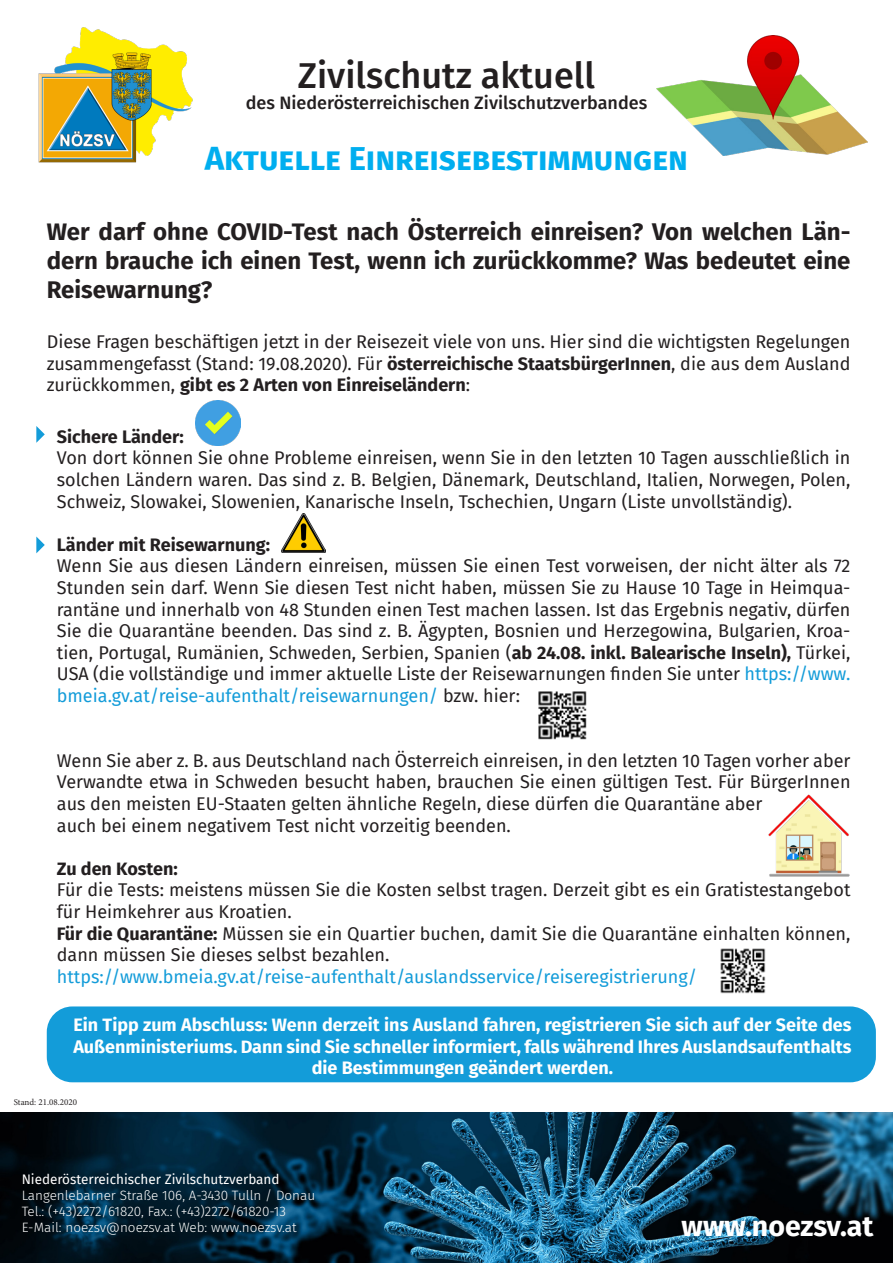
<style>
.page{position:relative;width:893px;height:1263px;background:#fff}
.page>*{position:absolute;margin:0;border:0;box-sizing:border-box;transform-origin:0 0}
.t1{font:500 36px "Fira Sans";color:#231f20}
.t2{font:700 33px "Fira Sans";letter-spacing:.015em;color:#00aeef}
.t3{font:700 28.5px "Fira Sans";color:#fff}
.t4{font:700 24px/28.8px "Fira Sans";color:#231f20;text-align:justify}
.t5{font:18px/21.6px "Fira Sans";color:#231f20;text-align:justify}
.t6{font:700 18px/21.6px "Fira Sans";color:#fff;text-align:center}
.t7{font:18px "Fira Sans";color:#139cd9}
.t8{font:700 18px "Fira Sans";color:#231f20}
.t9{font:500 18px "Fira Sans";color:#231f20}
.t10{font:300 13.5px "Fira Sans";color:#fff}
.t11{font:13.5px "Fira Sans";color:#fff}
.t12{font:9px "Minion Pro";color:#231f20}
.s1{font-weight:700}
.s2{color:#139cd9}
</style>
<div class="page">
<div style="left:47px;top:1006px;width:829px;height:76px;background:#139cd9;border-radius:26px"></div>
<img style="left:0;top:1112px;width:893px;height:151px">
<img style="left:38px;top:27px;width:155px;height:136px">
<svg style="left:36px;top:426px;width:9px;height:17px"></svg>
<svg style="left:36px;top:536px;width:9px;height:17px"></svg>
<img style="left:656px;top:35px;width:211px;height:120px">
<img style="left:538px;top:691px;width:49px;height:49px">
<img style="left:720px;top:948px;width:46px;height:46px">
<img style="left:768px;top:794px;width:82px;height:83px">
<img style="left:281px;top:513px;width:45px;height:40px">
<img style="left:196px;top:401px;width:44px;height:44px">
<p class="t1" style="left:298px;top:46px;width:299px">Zivilschutz aktuell</p>
<p class="t9" style="left:246px;top:89px;width:403px">des Niederösterreichischen Zivilschutzverbandes</p>
<p class="t2" style="left:205px;top:131px;width:485px">Aktuelle Einreisebestimmungen</p>
<p class="t4" style="left:47px;top:216px;width:805px">Wer darf ohne COVID-Test nach Österreich einreisen? Von welchen Län&shy;dern brauche ich einen Test, wenn ich zurückkomme? Was bedeutet eine Reisewarnung?</p>
<p class="t5" style="left:47px;top:330px;width:805px">Diese Fragen beschäftigen jetzt in der Reisezeit viele von uns. Hier sind die wichtigsten Regelungen zusammengefasst (Stand: 19.08.2020). Für <span class="s1">österreichische StaatsbürgerInnen</span>, die aus dem Ausland zurückkommen, <span class="s1">gibt es 2 Arten von Einreiseländern</span>:</p>
<p class="t8" style="left:57px;top:421px;width:128px">Sichere Länder:</p>
<p class="t5" style="left:57px;top:447px;width:795px">Von dort können Sie ohne Probleme einreisen, wenn Sie in den letzten 10 Tagen ausschließlich in solchen Ländern waren. Das sind z. B. Belgien, Dänemark, Deutschland, Italien, Norwegen, Polen, Schweiz, Slowakei, Slowenien, Kanarische Inseln, Tschechien, Ungarn (Liste unvollständig).</p>
<p class="t8" style="left:57px;top:529px;width:215px">Länder mit Reisewarnung:</p>
<p class="t5" style="left:57px;top:555px;width:795px">Wenn Sie aus diesen Ländern einreisen, müssen Sie einen Test vorweisen, der nicht älter als 72<br>Stunden sein darf. Wenn Sie diesen Test nicht haben, müssen Sie zu Hause 10 Tage in Heimqua&shy;rantäne und innerhalb von 48 Stunden einen Test machen lassen. Ist das Ergebnis negativ, dürfen Sie die Quarantäne beenden. Das sind z. B. Ägypten, Bosnien und Herzegowina, Bulgarien, Kroa&shy;tien, Portugal, Rumänien, Schweden, Serbien, Spanien (<span class="s1">ab 24.08. inkl. Balearische Inseln),</span> Türkei, USA (die vollständige und immer aktuelle Liste der Reisewarnungen finden Sie unter <span class="s2">https://www. bmeia.gv.at/reise-aufenthalt/reisewarnungen/</span> bzw. hier:</p>
<p class="t5" style="left:57px;top:749px;width:795px">Wenn Sie aber z. B. aus Deutschland nach Österreich einreisen, in den letzten 10 Tagen vorher aber Verwandte etwa in Schweden besucht haben, brauchen Sie einen gültigen Test. Für BürgerInnen aus den meisten EU-Staaten gelten ähnliche Regeln, diese dürfen die Quarantäne aber</p>
<p class="t5" style="left:57px;top:814px;width:456px">auch bei einem negativem Test nicht vorzeitig beenden.</p>
<p class="t8" style="left:57px;top:853px;width:122px">Zu den Kosten:</p>
<p class="t5" style="left:57px;top:879px;width:795px">Für die Tests: meistens müssen Sie die Kosten selbst tragen. Derzeit gibt es ein Gratistestangebot für Heimkehrer aus Kroatien.</p>
<p class="t5" style="left:57px;top:922px;width:795px"><span class="s1">Für die Quarantäne:</span> Müssen sie ein Quartier buchen, damit Sie die Quarantäne einhalten können, dann müssen Sie dieses selbst bezahlen.</p>
<p class="t7" style="left:57px;top:963px;width:642px">https://www.bmeia.gv.at/reise-aufenthalt/auslandsservice/reiseregistrierung/</p>
<p class="t6" style="left:73px;top:1013px;width:780px">Ein Tipp zum Abschluss: Wenn derzeit ins Ausland fahren, registrieren Sie sich auf der Seite des<br>Außenministeriums. Dann sind Sie schneller informiert, falls während Ihres Auslandsaufenthalts die Bestimmungen geändert werden.</p>
<p class="t12" style="left:14px;top:1096px;width:65px">Stand: 21.08.2020</p>
<p class="t11" style="left:22px;top:1169px;width:259px">Niederösterreichischer Zivilschutzverband</p>
<p class="t10" style="left:22px;top:1185px;width:295px">Langenlebarner Straße 106, A-3430 Tulln / Donau</p>
<p class="t10" style="left:22px;top:1202px;width:266px">Tel.: (+43)2272/61820, Fax.: (+43)2272/61820-13</p>
<p class="t10" style="left:22px;top:1218px;width:277px">E-Mail: noezsv@noezsv.at Web: www.noezsv.at</p>
<p class="t3" style="left:682px;top:1202px;width:193px">www.noezsv.at</p>
</div>
